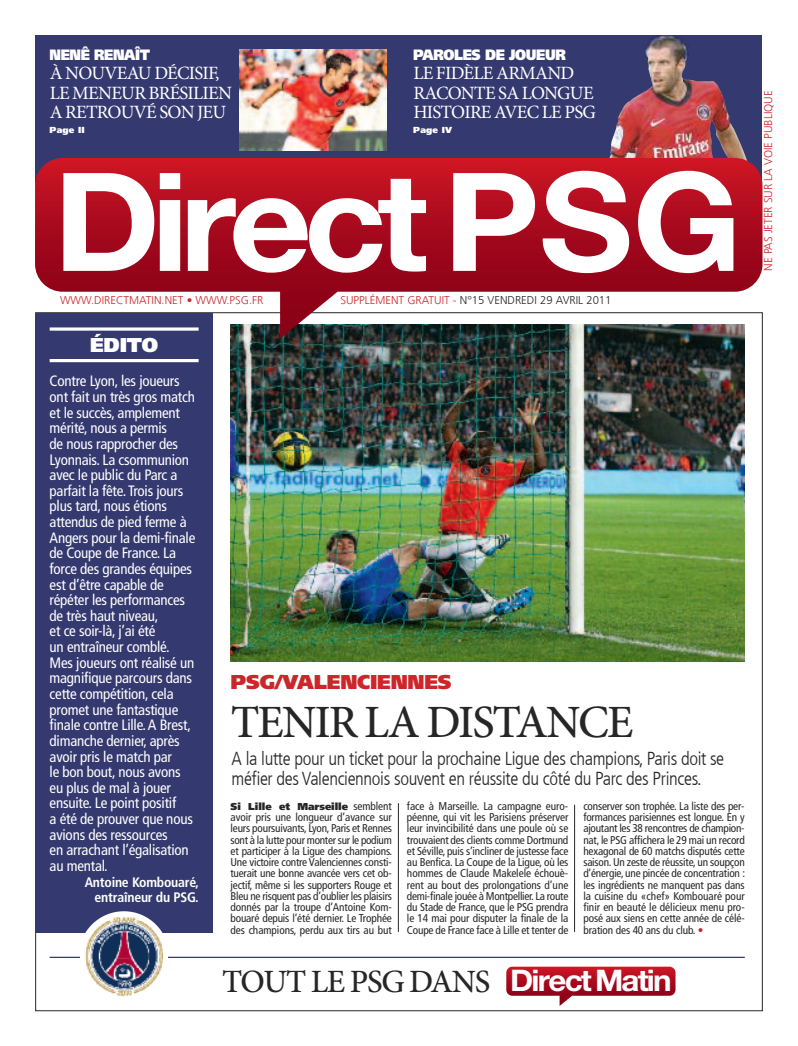
<style>
.page{position:relative;width:798px;height:1046px;background:#fff}
.page>*{position:absolute;margin:0;border:0;box-sizing:border-box;transform-origin:0 0}
.t1{font:700 136.88px "Helvetica Neue";letter-spacing:-.06em;color:#fff;scale:1.05 1}
.t2{font:500 46.25px "Minion Pro";letter-spacing:-.04em;color:#272627}
.t3{font:500 32.5px "Minion Pro";letter-spacing:-.04em;color:#272627}
.t4{font:900 20px "Frutiger LT Com";letter-spacing:-.01em;color:#cc262b}
.t5{font:900 20px "Frutiger LT Com";letter-spacing:-.015em;color:#fff}
.t6{font:300 condensed 18.75px/20px "Frutiger LT Com";letter-spacing:-.02em;color:#272627}
.t7{font:18.75px/19px "Minion Pro";letter-spacing:-.04em;color:#fff}
.t8{font:condensed 15px/15.6px "Frutiger LT Com";letter-spacing:-.015em;color:#fff}
.t9{font:900 15px "Frutiger LT Com";letter-spacing:-.03em;color:#fff;scale:.9 1}
.t10{font:700 condensed 13.75px/15.6px "Frutiger LT Com";letter-spacing:-.015em;color:#fff;text-align:right}
.t11{font:condensed 11.25px/11.2px "Frutiger LT Com";letter-spacing:-.01em;color:#272627;text-align:justify}
.t12{font:300 11.25px "Frutiger LT Com";color:#cc262b}
.t13{font:300 11.25px "Frutiger LT Com";color:#272627}
.t14{font:900 10px "Frutiger LT Com";color:#272627}
.t15{font:900 8.75px "Frutiger LT Com";letter-spacing:.02em;color:#fff}
.s1{color:#cc262b}
.s2{font-weight:400;font-stretch:condensed;font-size:11.25px}
.s3{font-family:"Helvetica Neue";font-weight:700;font-size:29.75px;color:#fff}
</style>
<div class="page">
<img style="left:230px;top:338px;width:514px;height:323px">
<div style="left:35px;top:313px;width:178px;height:619px;background:#34396f"></div>
<hr style="left:50px;top:359px;width:148px;height:3px;background:#fff">
<div style="left:35px;top:35px;width:726px;height:148px;background:#34396f"></div>
<hr style="left:50px;top:956px;width:694px;height:1px;background:#34396f">
<img style="left:609px;top:35px;width:137px;height:123px">
<img style="left:239px;top:49px;width:147px;height:101px">
<svg style="left:35px;top:158px;width:727px;height:180px"></svg>
<hr style="left:574px;top:804px;width:1px;height:127px;background:#272627">
<hr style="left:398px;top:803px;width:1px;height:128px;background:#272627">
<svg style="left:506px;top:966px;width:169px;height:39px"></svg>
<img style="left:80px;top:911px;width:87px;height:86px">
<h3 class="t9" style="left:50px;top:49px;width:113px">NENÊ RENAÎT</h3>
<h3 class="t7" style="left:50px;top:66px;width:184px">À NOUVEAU DÉCISIF,<br>LE MENEUR BRÉSILIEN<br>A RETROUVÉ SON JEU</h3>
<p class="t15" style="left:50px;top:126px;width:37px">PAGE II</p>
<h1 class="t1" style="left:53px;top:137px;width:656px">Direct PSG</h1>
<h3 class="t9" style="left:413px;top:49px;width:171px">PAROLES DE JOUEUR</h3>
<h3 class="t7" style="left:413px;top:66px;width:184px">LE FIDÈLE ARMAND<br>RACONTE SA LONGUE<br>HISTOIRE AVEC LE PSG</h3>
<p class="t15" style="left:413px;top:126px;width:40px">PAGE IV</p>
<p class="t12" style="left:60px;top:295px;width:205px">WWW.DIRECTMATIN.NET • WWW.PSG.FR</p>
<p class="t13" style="left:340px;top:295px;width:272px"><span class="s1">SUPPLÉMENT GRATUIT -</span> N°15 VENDREDI 29 AVRIL 2011</p>
<h3 class="t5" style="left:90px;top:337px;width:69px">ÉDITO</h3>
<p class="t8" style="left:50px;top:374px;width:147px">Contre Lyon, les joueurs ont fait un très gros match et le succès, amplement mérité, nous a permis<br>de nous rapprocher des<br>Lyonnais. La csommunion avec le public du Parc a parfait la fête. Trois jours plus tard, nous étions attendus de pied ferme à<br>Angers pour la demi-finale de Coupe de France. La force des grandes équipes est d’être capable de répéter les performances de très haut niveau,<br>et ce soir-là, j’ai été<br>un entraîneur comblé.<br>Mes joueurs ont réalisé un magnifique parcours dans cette compétition, cela promet une fantastique finale contre Lille.A Brest, dimanche dernier, après avoir pris le match par<br>le bon bout, nous avons eu plus de mal à jouer ensuite. Le point positif<br>a été de prouver que nous avions des ressources<br>en arrachant l’égalisation au mental.</p>
<p class="t10" style="left:85px;top:875px;width:116px">Antoine Kombouaré, entraîneur du PSG.</p>
<h3 class="t4" style="left:230px;top:673px;width:222px">PSG/VALENCIENNES</h3>
<h2 class="t2" style="left:231px;top:704px;width:404px">TENIR LA DISTANCE</h2>
<h3 class="t6" style="left:231px;top:750px;width:494px">A la lutte pour un ticket pour la prochaine Ligue des champions, Paris doit se méfier des Valenciennois souvent en réussite du côté du Parc des Princes.</h3>
<p class="t14" style="left:230px;top:802px;width:163px">SI LILLE ET MARSEILLE <span class="s2">semblent</span></p>
<p class="t11" style="left:230px;top:812px;width:163px">avoir pris une longueur d’avance sur leurs poursuivants, Lyon, Paris et Rennes sont à la lutte pour monter sur le podium et participer à la Ligue des champions.<br>Une victoire contre Valenciennes consti&shy;tuerait une bonne avancée vers cet ob&shy;jectif, même si les supporters Rouge et Bleu ne risquent pas d’oublier les plaisirs donnés par la troupe d’Antoine Kom&shy;bouaré depuis l’été dernier. Le Trophée des champions, perdu aux tirs au but</p>
<p class="t11" style="left:407px;top:801px;width:163px">face à Marseille. La campagne euro&shy;péenne, qui vit les Parisiens préserver leur invincibilité dans une poule où se trouvaient des clients comme Dortmund et Séville, puis s’incliner de justesse face au Benfica. La Coupe de la Ligue, où les hommes de Claude Makelele échouè&shy;rent au bout des prolongations d’une demi-finale jouée à Montpellier. La route du Stade de France, que le PSG prendra le 14 mai pour disputer la finale de la Coupe de France face à Lille et tenter de</p>
<p class="t11" style="left:583px;top:801px;width:163px">conserver son trophée. La liste des per&shy;formances parisiennes est longue. En y ajoutant les 38 rencontres de champion&shy;nat, le PSG affichera le 29 mai un record hexagonal de 60 matchs disputés cette saison.Un zeste de réussite, un soupçon d’énergie, une pincée de concentration : les ingrédients ne manquent pas dans la cuisine du «chef» Kombouaré pour finir en beauté le délicieux menu pro&shy;posé aux siens en cette année de célé&shy;bration des 40 ans du club. <span class="s1">•</span></p>
<h3 class="t3" style="left:222px;top:969px;width:451px">TOUT LE PSG DANS <span class="s3">DirectMatin</span></h3>
<p class="t12" style="left:763px;top:270px;width:181px;rotate:-90deg">NE PAS JETER SUR LA VOIE PUBLIQUE</p>
</div>
